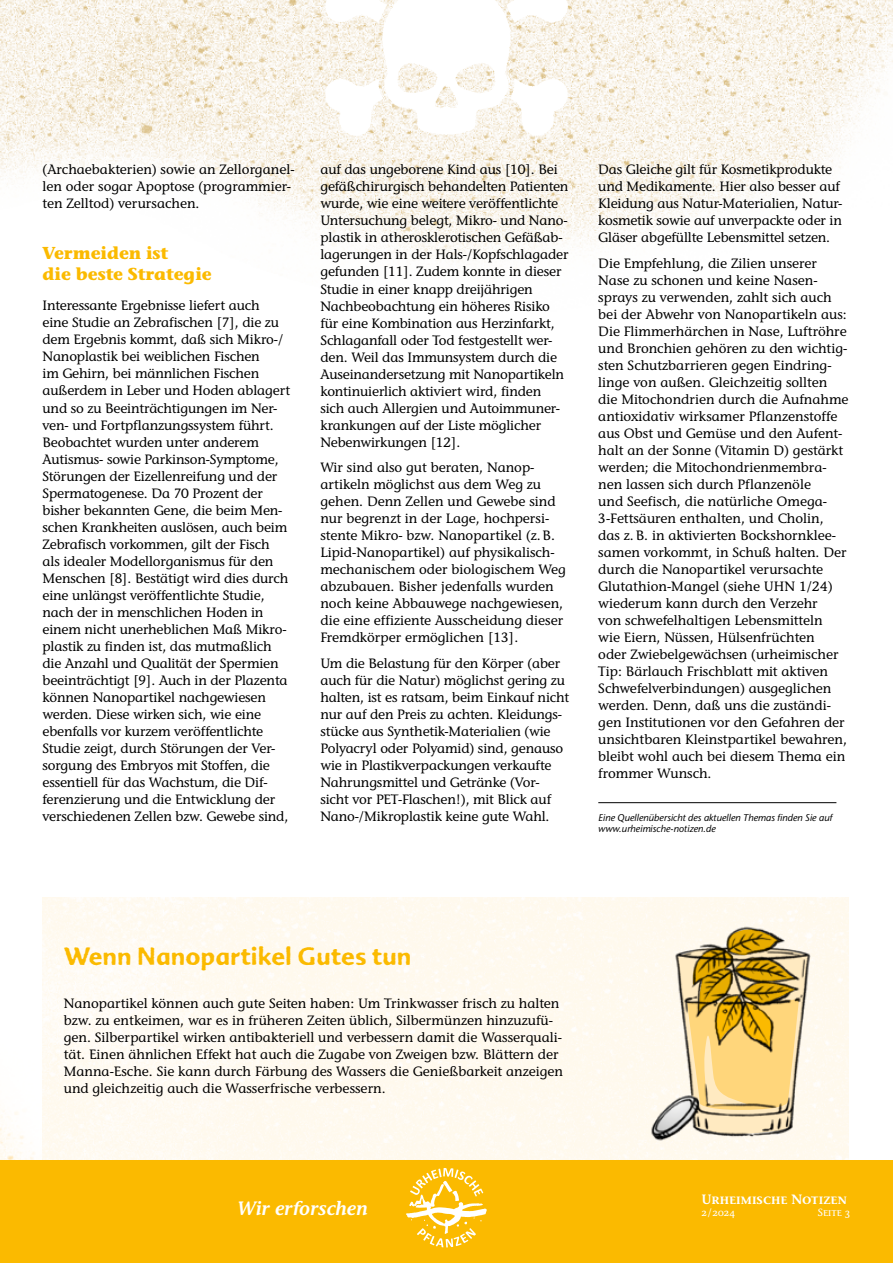
<style>
.page{position:relative;width:893px;height:1263px;background:#fff}
.page>*{position:absolute;margin:0;border:0;box-sizing:border-box;transform-origin:0 0}
.t1{font:24px "Advert Rough Three";color:#fbba00}
.t2{font:19.35px "Stone Informal ITC Pro Sem Bold Ital";color:#fff}
.t3{font:700 17.25px/21px "Stone Informal ITC Pro";color:#fbba00}
.t4{font:500 13.5px/17px "Stone Informal ITC Pro";letter-spacing:-.01em;color:#000}
.t5{font:600 13.5px "Stone Informal ITC Pro";color:#fff}
.t6{font:500 10.5px "Stone Informal ITC Pro";color:#fff}
.t7{font:italic 500 9.75px/11.7px "Stone Sans ITC";color:#000}
</style>
<div class="page">
<img style="left:0;top:897px;width:43px;height:264px">
<img style="left:0;top:0;width:893px;height:266px">
<div style="left:43px;top:897px;width:806px;height:264px;background:#fff9ef"></div>
<div style="left:0;top:1161px;width:893px;height:102px;background:#fbba00"></div>
<svg style="left:406px;top:1168px;width:81px;height:79px"></svg>
<img style="left:637px;top:905px;width:185px;height:256px">
<svg style="left:325px;top:0;width:243px;height:136px"></svg>
<hr style="left:598px;top:802px;width:238px;height:1px;background:#000">
<p class="t4" style="left:43px;top:161px;width:254px">(Archaebakterien) sowie an Zellorganel&shy;len oder sogar Apoptose (programmier&shy;ten Zelltod) verursachen.</p>
<p class="t3" style="left:43px;top:243px;width:171px">Vermeiden ist<br>die beste Strategie</p>
<p class="t4" style="left:43px;top:297px;width:249px">Interessante Ergebnisse liefert auch<br>eine Studie an Zebrafischen [7], die zu dem Ergebnis kommt, daß sich Mikro-/ Nanoplastik bei weiblichen Fischen<br>im Gehirn, bei männlichen Fischen außerdem in Leber und Hoden ablagert und so zu Beeinträchtigungen im Ner&shy;ven- und Fortpflanzungssystem führt.<br>Beobachtet wurden unter anderem Autismus- sowie Parkinson-Symptome, Störungen der Eizellenreifung und der Spermatogenese. Da 70 Prozent der bisher bekannten Gene, die beim Men&shy;schen Krankheiten auslösen, auch beim Zebrafisch vorkommen, gilt der Fisch als idealer Modellorganismus für den Menschen [8]. Bestätigt wird dies durch eine unlängst veröffentlichte Studie, nach der in menschlichen Hoden in einem nicht unerheblichen Maß Mikro&shy;plastik zu finden ist, das mutmaßlich die Anzahl und Qualität der Spermien beeinträchtigt [9]. Auch in der Plazenta können Nanopartikel nachgewiesen werden. Diese wirken sich, wie eine ebenfalls vor kurzem veröffentlichte Studie zeigt, durch Störungen der Ver&shy;sorgung des Embryos mit Stoffen, die essentiell für das Wachstum, die Dif&shy;ferenzierung und die Entwicklung der verschiedenen Zellen bzw. Gewebe sind,</p>
<p class="t4" style="left:320px;top:161px;width:250px">auf das ungeborene Kind aus [10]. Bei gefäßchirurgisch behandelten Patienten wurde, wie eine weitere veröffentlichte Untersuchung belegt, Mikro- und Nano&shy;plastik in atherosklerotischen Gefäßab&shy;lagerungen in der Hals-/Kopfschlagader gefunden [11]. Zudem konnte in dieser Studie in einer knapp dreijährigen Nachbeobachtung ein höheres Risiko für eine Kombination aus Herzinfarkt, Schlaganfall oder Tod festgestellt wer&shy;den. Weil das Immunsystem durch die Auseinandersetzung mit Nanopartikeln kontinuierlich aktiviert wird, finden sich auch Allergien und Autoimmuner&shy;krankungen auf der Liste möglicher Nebenwirkungen [12].</p>
<p class="t4" style="left:320px;top:459px;width:247px">Wir sind also gut beraten, Nanop&shy;artikeln möglichst aus dem Weg zu gehen. Denn Zellen und Gewebe sind nur begrenzt in der Lage, hochpersi&shy;stente Mikro- bzw. Nanopartikel (z.B.<br>Lipid-Nanopartikel) auf physikalisch&shy;mechanischem oder biologischem Weg abzubauen. Bisher jedenfalls wurden noch keine Abbauwege nachgewiesen, die eine effiziente Ausscheidung dieser Fremdkörper ermöglichen [13].</p>
<p class="t4" style="left:320px;top:655px;width:250px">Um die Belastung für den Körper (aber auch für die Natur) möglichst gering zu halten, ist es ratsam, beim Einkauf nicht nur auf den Preis zu achten. Kleidungs&shy;stücke aus Synthetik-Materialien (wie Polyacryl oder Polyamid) sind, genauso wie in Plastikverpackungen verkaufte Nahrungsmittel und Getränke (Vor&shy;sicht vor PET-Flaschen!), mit Blick auf Nano-/Mikroplastik keine gute Wahl.</p>
<p class="t4" style="left:598px;top:161px;width:246px">Das Gleiche gilt für Kosmetikprodukte und Medikamente. Hier also besser auf Kleidung aus Natur-Materialien, Natur&shy;kosmetik sowie auf unverpackte oder in Gläser abgefüllte Lebensmittel setzen.</p>
<p class="t4" style="left:598px;top:255px;width:252px">Die Empfehlung, die Zilien unserer Nase zu schonen und keine Nasen&shy;sprays zu verwenden, zahlt sich auch bei der Abwehr von Nanopartikeln aus:<br>Die Flimmerhärchen in Nase, Luftröhre und Bronchien gehören zu den wichtig&shy;sten Schutzbarrieren gegen Eindring&shy;linge von außen. Gleichzeitig sollten die Mitochondrien durch die Aufnahme antioxidativ wirksamer Pflanzenstoffe aus Obst und Gemüse und den Aufent&shy;halt an der Sonne (Vitamin D) gestärkt werden; die Mitochondrienmembra&shy;nen lassen sich durch Pflanzenöle<br>und Seefisch, die natürliche Omega-3-Fettsäuren enthalten, und Cholin, das z.B. in aktivierten Bockshornklee&shy;samen vorkommt, in Schuß halten. Der durch die Nanopartikel verursachte Glutathion-Mangel (siehe UHN 1/24) wiederum kann durch den Verzehr<br>von schwefelhaltigen Lebensmitteln<br>wie Eiern, Nüssen, Hülsenfrüchten<br>oder Zwiebelgewächsen (urheimischer Tip: Bärlauch Frischblatt mit aktiven Schwefelverbindungen) ausgeglichen werden. Denn, daß uns die zuständi&shy;gen Institutionen vor den Gefahren der unsichtbaren Kleinstpartikel bewahren, bleibt wohl auch bei diesem Thema ein frommer Wunsch.</p>
<p class="t7" style="left:598px;top:811px;width:235px">Eine Quellenübersicht des aktuellen Themas finden Sie auf www.urheimische-notizen.de</p>
<h1 class="t1" style="left:64px;top:942px;width:349px">Wenn Nanopartikel Gutes tun</h1>
<p class="t4" style="left:64px;top:995px;width:501px">Nanopartikel können auch gute Seiten haben: Um Trinkwasser frisch zu halten bzw. zu entkeimen, war es in früheren Zeiten üblich, Silbermünzen hinzuzufü&shy;gen. Silberpartikel wirken antibakteriell und verbessern damit die Wasserquali&shy;tät. Einen ähnlichen Effekt hat auch die Zugabe von Zweigen bzw. Blättern der Manna-Esche. Sie kann durch Färbung des Wassers die Genießbarkeit anzeigen und gleichzeitig auch die Wasserfrische verbessern.</p>
<h2 class="t2" style="left:237px;top:1196px;width:132px">Wir erforschen</h2>
<p class="t5" style="left:702px;top:1191px;width:147px">Urheimische Notizen</p>
<p class="t6" style="left:702px;top:1206px;width:35px">2/2024</p>
<p class="t6" style="left:818px;top:1206px;width:34px">Seite 3</p>
</div>
